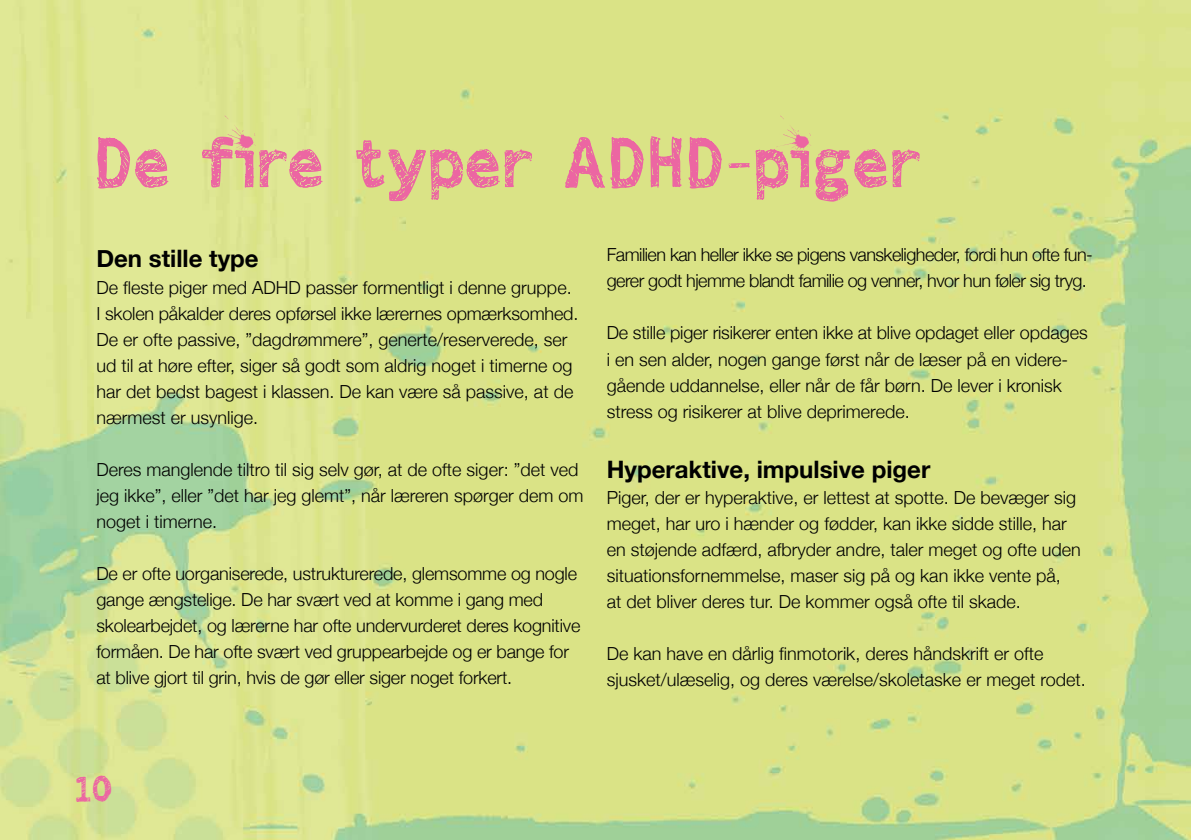
<style>
.page{position:relative;width:1191px;height:840px;background:#fff}
.page>*{position:absolute;margin:0;border:0;box-sizing:border-box;transform-origin:0 0}
.t1{font:76.4px "Tracing Blood";color:#ec66a2}
.t2{font:38px "Tracing Blood";color:#ec66a2}
.t3{font:700 24px "Helvetica Neue";color:#000}
.t4{font:300 18px/26px "Helvetica Neue";color:#000}
.t5{font:300 18px/26px "Helvetica Neue";letter-spacing:-.03em;color:#000}
</style>
<div class="page">
<h1 class="t1" style="left:94px;top:114px;width:828px">De fire typer ADHD-piger</h1>
<h3 class="t3" style="left:96px;top:240px;width:164px">Den stille type</h3>
<p class="t4" style="left:96px;top:272px;width:483px">De fleste piger med ADHD passer formentligt i denne gruppe.<br>I skolen påkalder deres opførsel ikke lærernes opmærksomhed.<br>De er ofte passive, ”dagdrømmere”, generte/reserverede, ser ud til at høre efter, siger så godt som aldrig noget i timerne og har det bedst bagest i klassen. De kan være så passive, at de nærmest er usynlige.</p>
<p class="t4" style="left:96px;top:454px;width:488px">Deres manglende tiltro til sig selv gør, at de ofte siger: ”det ved jeg ikke”, eller ”det har jeg glemt”, når læreren spørger dem om noget i timerne.</p>
<p class="t4" style="left:96px;top:558px;width:485px">De er ofte uorganiserede, ustrukturerede, glemsomme og nogle gange ængstelige. De har svært ved at komme i gang med skolearbejdet, og lærerne har ofte undervurderet deres kognitive formåen. De har ofte svært ved gruppearbejde og er bange for at blive gjort til grin, hvis de gør eller siger noget forkert.</p>
<p class="t5" style="left:607px;top:240px;width:487px">Familien kan heller ikke se pigens vanskeligheder, fordi hun ofte fun&shy;gerer godt hjemme blandt familie og venner, hvor hun føler sig tryg.</p>
<p class="t4" style="left:607px;top:318px;width:482px">De stille piger risikerer enten ikke at blive opdaget eller opdages i en sen alder, nogen gange først når de læser på en videre&shy;gående uddannelse, eller når de får børn. De lever i kronisk stress og risikerer at blive deprimerede.</p>
<h3 class="t3" style="left:607px;top:450px;width:325px">Hyperaktive, impulsive piger</h3>
<p class="t4" style="left:607px;top:482px;width:475px">Piger, der er hyperaktive, er lettest at spotte. De bevæger sig meget, har uro i hænder og fødder, kan ikke sidde stille, har en støjende adfærd, afbryder andre, taler meget og ofte uden situationsfornemmelse, maser sig på og kan ikke vente på,<br>at det bliver deres tur. De kommer også ofte til skade.</p>
<p class="t4" style="left:607px;top:638px;width:480px">De kan have en dårlig finmotorik, deres håndskrift er ofte sjusket/ulæselig, og deres værelse/skoletaske er meget rodet.</p>
<h2 class="t2" style="left:75px;top:764px;width:40px">10</h2>
</div>
